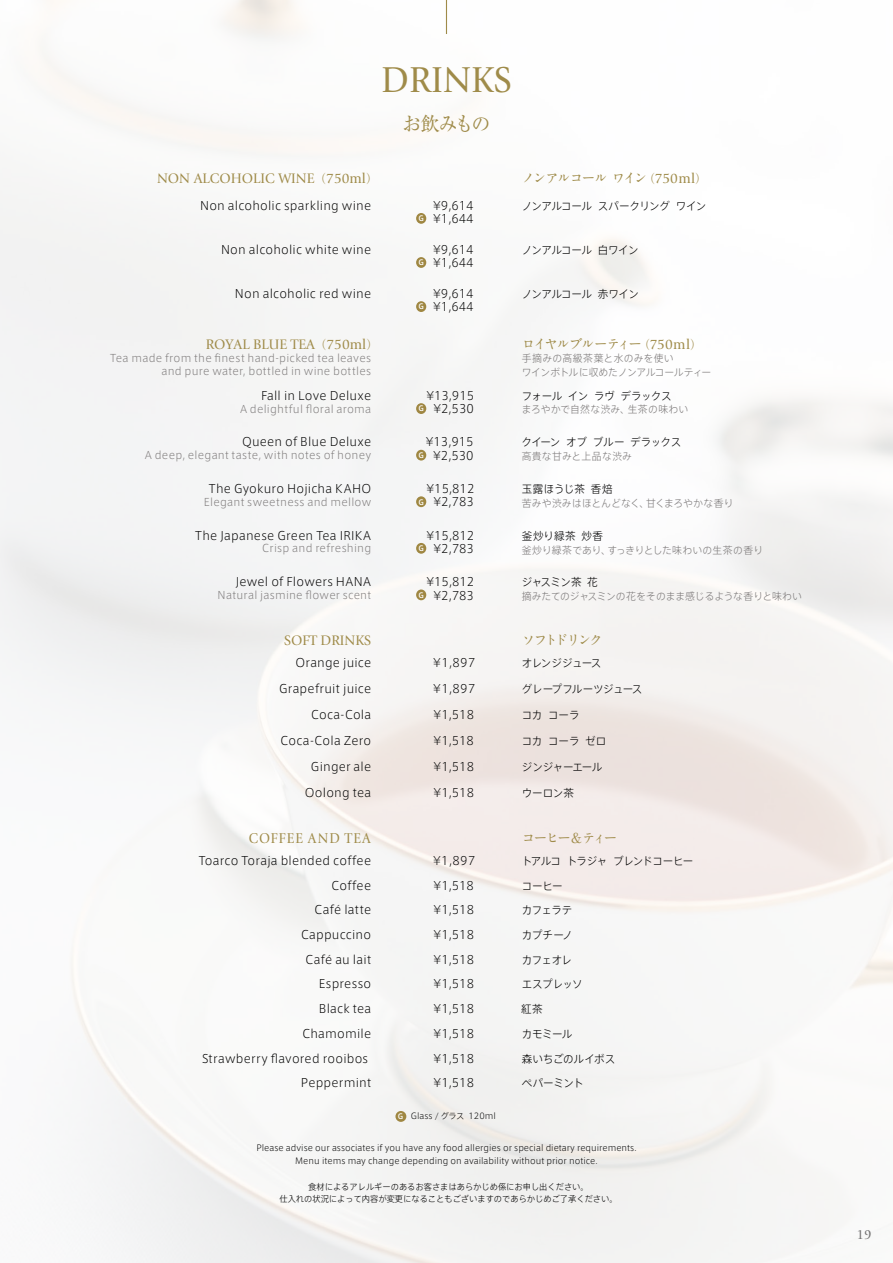
<style>
.page{position:relative;width:893px;height:1263px;background:#fff}
.page>*{position:absolute;margin:0;border:0;box-sizing:border-box;transform-origin:0 0}
.t1{font:37.5px "Giovanni Std";color:#9f8b49;scale:.96 1}
.t2{font:19.5px "Ryumin Pro";letter-spacing:-.085em;color:#9f8b49}
.t3{font:14.85px "Giovanni Std";letter-spacing:.085em;color:#9f8b49;scale:.91 1}
.t4{font:14.4px "Giovanni Std";color:#9f8b49}
.t5{font:700 13.8px "A1 Mincho Std";letter-spacing:-.12em;color:#9f8b49}
.t6{font:700 13.8px "A1 Mincho Std";letter-spacing:-.095em;color:#9f8b49}
.t7{font:700 13.8px "A1 Mincho Std";letter-spacing:-.165em;color:#9f8b49}
.t8{font:13.8px "Giovanni Std";color:#727171}
.t9{font:300 11.7px/13.4px "Axis Std";letter-spacing:.015em;color:#000;text-align:right}
.t10{font:300 10.8px "Axis Std";letter-spacing:-.04em;color:#000}
.t11{font:300 10.8px "Axis Std";letter-spacing:-.065em;color:#000}
.t12{font:300 10.8px "Axis Std";letter-spacing:-.06em;color:#000}
.t13{font:300 10.8px "Axis Std";letter-spacing:.02em;color:#000}
.t14{font:300 10.5px/12.6px "Axis Std";letter-spacing:.025em;color:#7d7a7a;text-align:right}
.t15{font:300 10.2px/13.5px "Axis Std";letter-spacing:.005em;color:#7d7a7a}
.t16{font:300 10.2px "Axis Std";letter-spacing:-.015em;color:#7d7a7a}
.t17{font:300 10.2px "Axis Std";letter-spacing:.025em;color:#7d7a7a}
.t18{font:300 10.2px "Axis Std";letter-spacing:.03em;color:#7d7a7a}
.t19{font:300 8.55px/12.8px "Axis Std";color:#000;text-align:center}
.t20{font:300 8.25px "Axis Std";color:#000}
.t21{font:500 7.2px "Axis Std";color:#fff}
.s1{font-family:"A1 Mincho Std";font-weight:700;font-size:12px}
.s2{font-size:12px}
.s3{font-family:"Giovanni Std";font-weight:400;font-size:14.4px}
.s4{font-weight:500;font-size:7.2px;color:#fff}
</style>
<div class="page">
<img style="left:0;top:0;width:893px;height:1263px">
<div style="left:416px;top:403px;width:10px;height:11px;background:#9f8742;border-radius:50%"></div>
<div style="left:416px;top:213px;width:10px;height:11px;background:#9f8742;border-radius:50%"></div>
<div style="left:416px;top:257px;width:10px;height:11px;background:#9f8742;border-radius:50%"></div>
<div style="left:416px;top:301px;width:10px;height:11px;background:#9f8742;border-radius:50%"></div>
<div style="left:416px;top:450px;width:10px;height:11px;background:#9f8742;border-radius:50%"></div>
<div style="left:416px;top:496px;width:10px;height:11px;background:#9f8742;border-radius:50%"></div>
<div style="left:416px;top:543px;width:10px;height:11px;background:#9f8742;border-radius:50%"></div>
<div style="left:416px;top:589px;width:10px;height:11px;background:#9f8742;border-radius:50%"></div>
<div style="left:395px;top:1111px;width:11px;height:11px;background:#9f8742;border-radius:50%"></div>
<hr style="left:446px;top:0;width:1px;height:34px;background:#9f8b49">
<h1 class="t1" style="left:381px;top:59px;width:138px">DRINKS</h1>
<h2 class="t2" style="left:403px;top:108px;width:89px">お飲みもの</h2>
<p class="t4" style="left:157px;top:170px;width:222px">NON ALCOHOLIC WINE<span class="s1">（</span>750ml<span class="s1">）</span></p>
<p class="t6" style="left:522px;top:167px;width:187px">ノンアルコールワイン<span class="s2">（</span><span class="s3">750ml</span><span class="s2">）</span></p>
<p class="t9" style="left:200px;top:198px;width:173px">Non alcoholic sparkling wine</p>
<p class="t9" style="left:433px;top:198px;width:42px">¥9,614</p>
<p class="t12" style="left:522px;top:198px;width:186px">ノンアルコール スパークリング ワイン</p>
<p class="t9" style="left:418px;top:211px;width:57px"><sup>G</sup> ¥1,644</p>
<p class="t9" style="left:221px;top:242px;width:152px">Non alcoholic white wine</p>
<p class="t9" style="left:433px;top:242px;width:42px">¥9,614</p>
<p class="t11" style="left:522px;top:242px;width:118px">ノンアルコール 白ワイン</p>
<p class="t9" style="left:418px;top:255px;width:57px"><sup>G</sup> ¥1,644</p>
<p class="t9" style="left:235px;top:286px;width:138px">Non alcoholic red wine</p>
<p class="t9" style="left:433px;top:286px;width:42px">¥9,614</p>
<p class="t11" style="left:522px;top:286px;width:119px">ノンアルコール 赤ワイン</p>
<p class="t9" style="left:418px;top:299px;width:57px"><sup>G</sup> ¥1,644</p>
<p class="t4" style="left:206px;top:337px;width:174px">ROYAL BLUE TEA<span class="s1">（</span>750ml<span class="s1">）</span></p>
<p class="t14" style="left:110px;top:352px;width:262px">Tea made from the finest hand-picked tea leaves and pure water, bottled in wine bottles</p>
<p class="t5" style="left:522px;top:333px;width:182px">ロイヤルブルーティー<span class="s2">（</span><span class="s3">750ml</span><span class="s2">）</span></p>
<p class="t15" style="left:522px;top:351px;width:191px">手摘みの高級茶葉と水のみを使い<br>ワインボトルに収めたノンアルコールティー</p>
<p class="t9" style="left:261px;top:388px;width:112px">Fall in Love Deluxe</p>
<p class="t14" style="left:240px;top:402px;width:133px">A delightful floral aroma</p>
<p class="t9" style="left:418px;top:388px;width:57px">¥13,915<br><sup>G</sup> ¥2,530</p>
<p class="t10" style="left:522px;top:388px;width:151px">フォール イン ラヴ デラックス</p>
<p class="t17" style="left:522px;top:402px;width:168px">まろやかで自然な渋み、生茶の味わい</p>
<p class="t9" style="left:242px;top:435px;width:131px">Queen of Blue Deluxe</p>
<p class="t14" style="left:145px;top:448px;width:228px">A deep, elegant taste, with notes of honey</p>
<p class="t21" style="left:418px;top:450px;width:7px">G</p>
<p class="t9" style="left:426px;top:435px;width:49px">¥13,915 ¥2,530</p>
<p class="t10" style="left:522px;top:434px;width:161px">クイーン オブ ブルー デラックス</p>
<p class="t18" style="left:522px;top:449px;width:112px">高貴な甘みと上品な渋み</p>
<p class="t9" style="left:209px;top:481px;width:164px">The Gyokuro Hojicha KAHO</p>
<p class="t14" style="left:204px;top:495px;width:169px">Elegant sweetness and mellow</p>
<p class="t9" style="left:418px;top:481px;width:58px">¥15,812<br><sup>G</sup> ¥2,783</p>
<p class="t13" style="left:522px;top:481px;width:92px">玉露ほうじ茶 香焙</p>
<p class="t15" style="left:522px;top:495px;width:213px">苦みや渋みはほとんどなく、甘くまろやかな香り</p>
<p class="t9" style="left:195px;top:528px;width:178px">The Japanese Green Tea IRIKA</p>
<p class="t14" style="left:262px;top:541px;width:110px">Crisp and refreshing</p>
<p class="t9" style="left:418px;top:528px;width:57px">¥15,812<br><sup>G</sup> ¥2,783</p>
<p class="t10" style="left:522px;top:528px;width:83px">釜炒り緑茶 炒香</p>
<p class="t15" style="left:522px;top:542px;width:243px">釜炒り緑茶であり、すっきりとした味わいの生茶の香り</p>
<p class="t9" style="left:236px;top:574px;width:137px">Jewel of Flowers HANA</p>
<p class="t14" style="left:218px;top:588px;width:155px">Natural jasmine flower scent</p>
<p class="t9" style="left:418px;top:574px;width:57px">¥15,812<br><sup>G</sup> ¥2,783</p>
<p class="t10" style="left:522px;top:574px;width:78px">ジャスミン茶 花</p>
<p class="t16" style="left:522px;top:588px;width:282px">摘みたてのジャスミンの花をそのまま感じるような香りと味わい</p>
<p class="t4" style="left:284px;top:632px;width:89px">SOFT DRINKS</p>
<p class="t7" style="left:522px;top:628px;width:82px">ソフトドリンク</p>
<p class="t9" style="left:295px;top:655px;width:77px">Orange juice</p>
<p class="t9" style="left:433px;top:655px;width:44px">¥1,897</p>
<p class="t11" style="left:522px;top:655px;width:81px">オレンジジュース</p>
<p class="t9" style="left:279px;top:681px;width:94px">Grapefruit juice</p>
<p class="t9" style="left:433px;top:681px;width:44px">¥1,897</p>
<p class="t10" style="left:522px;top:681px;width:122px">グレープフルーツジュース</p>
<p class="t9" style="left:311px;top:707px;width:62px">Coca-Cola</p>
<p class="t9" style="left:434px;top:707px;width:42px">¥1,518</p>
<p class="t10" style="left:522px;top:707px;width:59px">コカ コーラ</p>
<p class="t9" style="left:280px;top:733px;width:92px">Coca-Cola Zero</p>
<p class="t9" style="left:434px;top:733px;width:42px">¥1,518</p>
<p class="t10" style="left:522px;top:733px;width:86px">コカ コーラ ゼロ</p>
<p class="t9" style="left:311px;top:759px;width:62px">Ginger ale</p>
<p class="t9" style="left:434px;top:759px;width:42px">¥1,518</p>
<p class="t10" style="left:522px;top:759px;width:82px">ジンジャーエール</p>
<p class="t9" style="left:305px;top:785px;width:68px">Oolong tea</p>
<p class="t9" style="left:434px;top:785px;width:42px">¥1,518</p>
<p class="t10" style="left:522px;top:785px;width:54px">ウーロン茶</p>
<p class="t5" style="left:522px;top:826px;width:97px">コーヒー＆ティー</p>
<p class="t11" style="left:522px;top:853px;width:173px">トアルコ トラジャ ブレンドコーヒー</p>
<p class="t10" style="left:522px;top:878px;width:42px">コーヒー</p>
<p class="t3" style="left:249px;top:829px;width:136px">COFFEE AND TEA</p>
<p class="t9" style="left:199px;top:853px;width:174px">Toarco Toraja blended coffee</p>
<p class="t9" style="left:433px;top:853px;width:44px">¥1,897</p>
<p class="t9" style="left:331px;top:878px;width:41px">Coffee</p>
<p class="t9" style="left:434px;top:878px;width:42px">¥1,518</p>
<p class="t9" style="left:314px;top:902px;width:58px">Café latte</p>
<p class="t9" style="left:434px;top:902px;width:42px">¥1,518</p>
<p class="t10" style="left:522px;top:902px;width:52px">カフェラテ</p>
<p class="t9" style="left:301px;top:927px;width:72px">Cappuccino</p>
<p class="t9" style="left:434px;top:927px;width:42px">¥1,518</p>
<p class="t10" style="left:522px;top:927px;width:52px">カプチーノ</p>
<p class="t9" style="left:305px;top:952px;width:67px">Café au lait</p>
<p class="t9" style="left:434px;top:952px;width:42px">¥1,518</p>
<p class="t9" style="left:319px;top:977px;width:54px">Espresso</p>
<p class="t9" style="left:434px;top:977px;width:42px">¥1,518</p>
<p class="t9" style="left:319px;top:1001px;width:54px">Black tea</p>
<p class="t9" style="left:434px;top:1001px;width:42px">¥1,518</p>
<p class="t9" style="left:302px;top:1026px;width:70px">Chamomile</p>
<p class="t9" style="left:434px;top:1026px;width:42px">¥1,518</p>
<p class="t9" style="left:301px;top:1075px;width:72px">Peppermint</p>
<p class="t9" style="left:434px;top:1075px;width:42px">¥1,518</p>
<p class="t10" style="left:522px;top:952px;width:52px">カフェオレ</p>
<p class="t10" style="left:522px;top:976px;width:62px">エスプレッソ</p>
<p class="t10" style="left:521px;top:1001px;width:23px">紅茶</p>
<p class="t10" style="left:522px;top:1026px;width:52px">カモミール</p>
<p class="t10" style="left:522px;top:1075px;width:63px">ペパーミント</p>
<p class="t10" style="left:522px;top:1050px;width:95px">森いちごのルイボス</p>
<p class="t9" style="left:202px;top:1051px;width:168px">Strawberry flavored rooibos</p>
<p class="t9" style="left:434px;top:1051px;width:42px">¥1,518</p>
<p class="t20" style="left:398px;top:1110px;width:100px"><span class="s4">G</span> Glass / グラス 120ml</p>
<p class="t19" style="left:256px;top:1141px;width:382px">Please advise our associates if you have any food allergies or special dietary requirements.<br>Menu items may change depending on availability without prior notice.</p>
<p class="t19" style="left:279px;top:1179px;width:340px">食材によるアレルギーのあるお客さまはあらかじめ係にお申し出ください。<br>仕入れの状況によって内容が変更になることもございますのであらかじめご了承ください。</p>
<p class="t8" style="left:856px;top:1227px;width:17px">19</p>
</div>
